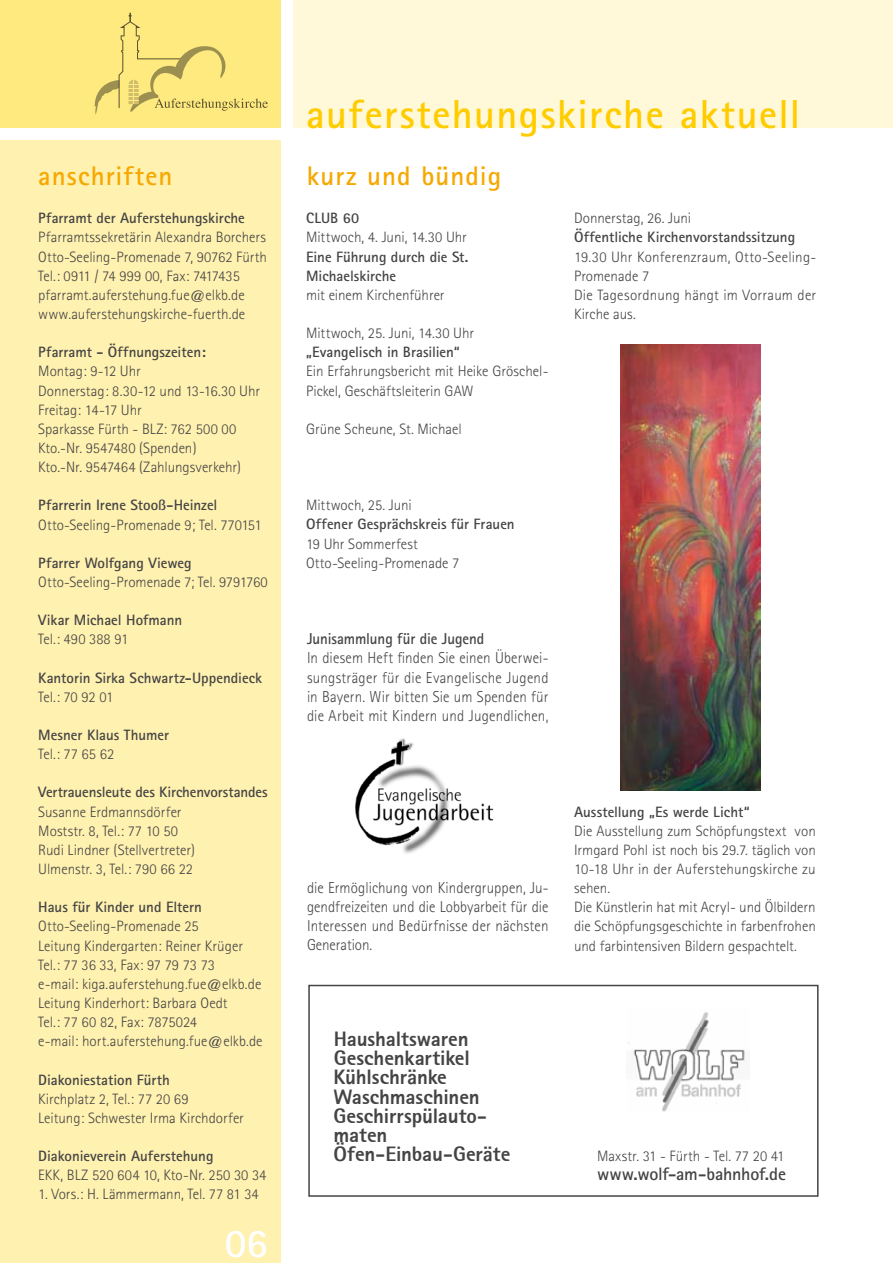
<style>
.page{position:relative;width:893px;height:1263px;background:#fff}
.page>*{position:absolute;margin:0;border:0;box-sizing:border-box;transform-origin:0 0}
.t1{font:700 40.5px "Rotis Sans Serif";letter-spacing:.035em;color:#fc0}
.t2{font:700 40.5px "Rotis Sans Serif";color:#fff}
.t3{font:700 27px "Rotis Sans Serif";letter-spacing:.035em;color:#f6a800}
.t4{font:21px/19.2px "Rotis Sans Serif Extra Bold 75";letter-spacing:-.005em;color:#454445}
.t5{font:700 18px "Rotis Sans Serif";letter-spacing:-.01em;color:#454445}
.t6{font:300 15.9px/19.2px "Rotis Sans Serif";letter-spacing:.01em;color:#454445;text-align:justify;scale:.94 1}
.t7{font:700 15.9px "Rotis Sans Serif";letter-spacing:-.01em;color:#454445;scale:.94 1}
.t8{font:300 15px/19.2px "Rotis Sans Serif";color:#454445}
.t9{font:700 15px/19.2px "Rotis Sans Serif";color:#454445}
</style>
<div class="page">
<div style="left:293px;top:0;width:600px;height:128px;background:#fff8d9"></div>
<div style="left:0;top:0;width:281px;height:128px;background:#ffea7f"></div>
<div style="left:0;top:140px;width:281px;height:1123px;background:#fff1af"></div>
<svg style="left:94px;top:13px;width:174px;height:102px"></svg>
<div style="left:308px;top:985px;width:511px;height:212px;border:2px solid #454445"></div>
<img style="left:628px;top:1012px;width:117px;height:99px">
<img style="left:355px;top:738px;width:139px;height:116px">
<img style="left:621px;top:344px;width:139px;height:446px">
<h2 class="t3" style="left:38px;top:159px;width:136px">anschriften</h2>
<p class="t9" style="left:38px;top:208px;width:208px">Pfarramt der Auferstehungskirche</p>
<p class="t8" style="left:38px;top:228px;width:230px">Pfarramtssekretärin Alexandra Borchers Otto-Seeling-Promenade 7, 90762 Fürth Tel.: 0911 / 74 999 00, Fax: 7417435 pfarramt.auferstehung.fue@elkb.de www.auferstehungskirche-fuerth.de</p>
<p class="t9" style="left:38px;top:342px;width:169px">Pfarramt - Öffnungszeiten:</p>
<p class="t8" style="left:38px;top:362px;width:223px">Montag: 9-12 Uhr<br>Donnerstag: 8.30-12 und 13-16.30 Uhr<br>Freitag: 14-17 Uhr<br>Sparkasse Fürth - BLZ: 762 500 00<br>Kto.-Nr. 9547480 (Spenden)<br>Kto.-Nr. 9547464 (Zahlungsverkehr)</p>
<p class="t9" style="left:38px;top:495px;width:181px">Pfarrerin Irene Stooß-Heinzel</p>
<p class="t8" style="left:38px;top:515px;width:225px">Otto-Seeling-Promenade 9; Tel. 770151</p>
<p class="t9" style="left:38px;top:553px;width:155px">Pfarrer Wolfgang Vieweg</p>
<p class="t8" style="left:38px;top:572px;width:231px">Otto-Seeling-Promenade 7; Tel. 9791760</p>
<p class="t9" style="left:38px;top:610px;width:145px">Vikar Michael Hofmann</p>
<p class="t8" style="left:38px;top:630px;width:92px">Tel.: 490 388 91</p>
<p class="t9" style="left:38px;top:668px;width:225px">Kantorin Sirka Schwartz-Uppendieck</p>
<p class="t8" style="left:38px;top:687px;width:77px">Tel.: 70 92 01</p>
<p class="t9" style="left:38px;top:725px;width:132px">Mesner Klaus Thumer</p>
<p class="t8" style="left:38px;top:744px;width:78px">Tel.: 77 65 62</p>
<p class="t9" style="left:38px;top:782px;width:231px">Vertrauensleute des Kirchenvorstandes</p>
<p class="t8" style="left:38px;top:802px;width:158px">Susanne Erdmannsdörfer<br>Moststr. 8, Tel.: 77 10 50<br>Rudi Lindner (Stellvertreter)<br>Ulmenstr. 3, Tel.: 790 66 22</p>
<p class="t9" style="left:38px;top:897px;width:165px">Haus für Kinder und Eltern</p>
<p class="t8" style="left:38px;top:917px;width:226px">Otto-Seeling-Promenade 25<br>Leitung Kindergarten: Reiner Krüger Tel.: 77 36 33, Fax: 97 79 73 73<br>e-mail: kiga.auferstehung.fue@elkb.de Leitung Kinderhort: Barbara Oedt<br>Tel.: 77 60 82, Fax: 7875024<br>e-mail: hort.auferstehung.fue@elkb.de</p>
<p class="t9" style="left:38px;top:1069px;width:133px">Diakoniestation Fürth</p>
<p class="t8" style="left:38px;top:1089px;width:207px">Kirchplatz 2, Tel.: 77 20 69<br>Leitung: Schwester Irma Kirchdorfer</p>
<p class="t9" style="left:38px;top:1146px;width:177px">Diakonieverein Auferstehung</p>
<p class="t8" style="left:38px;top:1165px;width:230px">EKK, BLZ 520 604 10, Kto-Nr. 250 30 34</p>
<p class="t8" style="left:38px;top:1185px;width:222px">1. Vors.: H. Lämmermann, Tel. 77 81 34</p>
<h1 class="t2" style="left:225px;top:1217px;width:45px">06</h1>
<h1 class="t1" style="left:306px;top:88px;width:496px">auferstehungskirche aktuell</h1>
<h2 class="t3" style="left:307px;top:159px;width:196px">kurz und bündig</h2>
<p class="t9" style="left:306px;top:208px;width:54px">CLUB 60</p>
<p class="t8" style="left:306px;top:228px;width:162px">Mittwoch, 4. Juni, 14.30 Uhr</p>
<p class="t9" style="left:306px;top:247px;width:164px">Eine Führung durch die St.<br>Michaelskirche</p>
<p class="t8" style="left:306px;top:285px;width:140px">mit einem Kirchenführer</p>
<p class="t8" style="left:306px;top:323px;width:170px">Mittwoch, 25. Juni, 14.30 Uhr</p>
<p class="t9" style="left:306px;top:342px;width:155px">„Evangelisch in Brasilien“</p>
<p class="t8" style="left:306px;top:362px;width:244px">Ein Erfahrungsbericht mit Heike Gröschel-<br>Pickel, Geschäftsleiterin GAW</p>
<p class="t8" style="left:306px;top:419px;width:157px">Grüne Scheune, St. Michael</p>
<p class="t8" style="left:306px;top:496px;width:107px">Mittwoch, 25. Juni</p>
<p class="t9" style="left:306px;top:514px;width:210px">Offener Gesprächskreis für Frauen</p>
<p class="t8" style="left:306px;top:534px;width:155px">19 Uhr Sommerfest<br>Otto-Seeling-Promenade 7</p>
<p class="t7" style="left:307px;top:629px;width:190px">Junisammlung für die Jugend</p>
<p class="t6" style="left:307px;top:648px;width:258px">In diesem Heft finden Sie einen Überwei&shy;sungsträger für die Evangelische Jugend in Bayern. Wir bitten Sie um Spenden für die Arbeit mit Kindern und Jugendlichen,</p>
<p class="t8" style="left:574px;top:209px;width:119px">Donnerstag, 26. Juni</p>
<p class="t9" style="left:574px;top:228px;width:223px">Öffentliche Kirchenvorstandssitzung</p>
<p class="t8" style="left:574px;top:247px;width:244px">19.30 Uhr Konferenzraum, Otto-Seeling-<br>Promenade 7<br>Die Tagesordnung hängt im Vorraum der<br>Kirche aus.</p>
<p class="t6" style="left:307px;top:878px;width:258px">die Ermöglichung von Kindergruppen, Ju&shy;gendfreizeiten und die Lobbyarbeit für die Interessen und Bedürfnisse der nächsten Generation.</p>
<p class="t9" style="left:574px;top:801px;width:177px">Ausstellung „Es werde Licht“</p>
<p class="t8" style="left:574px;top:821px;width:243px">Die Ausstellung zum Schöpfungstext von Irmgard Pohl ist noch bis 29.7. täglich von 10-18 Uhr in der Auferstehungskirche zu sehen.<br>Die Künstlerin hat mit Acryl- und Ölbildern die Schöpfungsgeschichte in farbenfrohen und farbintensiven Bildern gespachtelt.</p>
<h3 class="t4" style="left:334px;top:1029px;width:138px">Haushaltswaren<br>Geschenkartikel</h3>
<h3 class="t4" style="left:333px;top:1067px;width:179px">Kühlschränke<br>Waschmaschinen<br>Geschirrspülauto&shy;maten<br>Öfen-Einbau-Geräte</h3>
<p class="t8" style="left:597px;top:1146px;width:189px">Maxstr. 31 - Fürth - Tel. 77 20 41</p>
<p class="t5" style="left:597px;top:1162px;width:191px">www.wolf-am-bahnhof.de</p>
</div>
